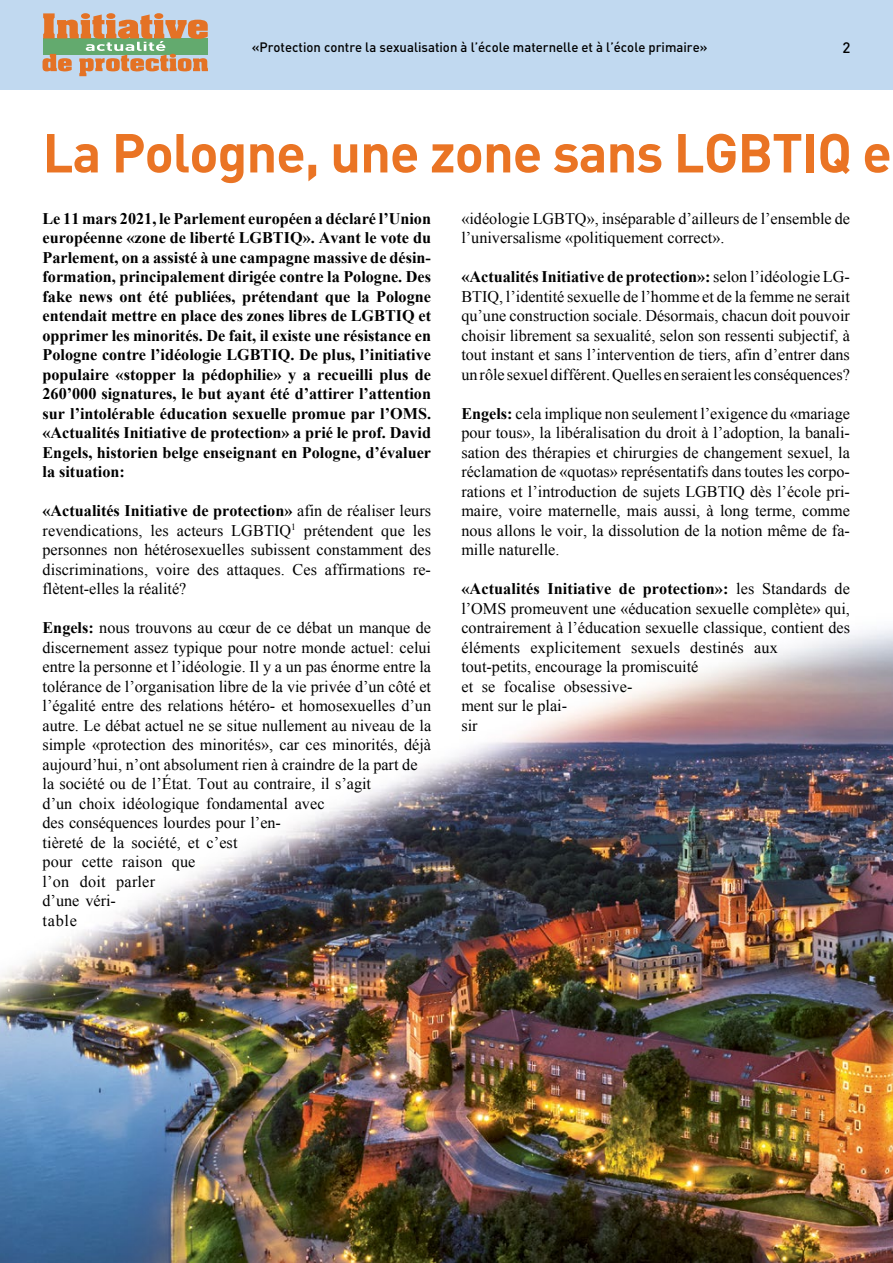
<style>
.page{position:relative;width:893px;height:1263px;background:#fff}
.page>*{position:absolute;margin:0;border:0;box-sizing:border-box;transform-origin:0 0}
._03_fliesstext{font:700 54px "DIN";letter-spacing:-.02em;color:#ea7424}
._03_fliesstext-2{font:16.2px/19.5px "Times New Roman";color:#000;text-align:justify}
._03_fliesstext-3{font:700 16.2px/19.5px "Times New Roman";color:#000;text-align:justify}
.t1{font:500 15px "DIN";color:#000}
.t2{font:500 13.5px "DIN";color:#000}
.s1{font-weight:700}
</style>
<div class="page">
<div style="left:0;top:0;width:893px;height:89px;background:#c1d9f0"></div>
<svg style="left:43px;top:13px;width:165px;height:63px"></svg>
<img style="left:0;top:629px;width:893px;height:634px">
<p class="t2" style="left:252px;top:38px;width:457px">«Protection contre la sexualisation à l’école maternelle et à l’école primaire»</p>
<p class="t1" style="left:842px;top:38px;width:9px">2</p>
<p class="_03_fliesstext" style="left:43px;top:118px;width:851px">La Pologne, une zone sans LGBTIQ e</p>
<p class="_03_fliesstext-3" style="left:43px;top:208px;width:390px">Le 11 mars 2021, le Parlement européen a déclaré l’Union européenne «zone de liberté LGBTIQ». Avant le vote du Parlement, on a assisté à une campagne massive de désin&shy;formation, principalement dirigée contre la Pologne. Des fake news ont été publiées, prétendant que la Pologne entendait mettre en place des zones libres de LGBTIQ et opprimer les minorités. De fait, il existe une résistance en Pologne contre l’idéologie LGBTIQ. De plus, l’initiative populaire «stopper la pédophilie» y a recueilli plus de 260’000 signatures, le but ayant été d’attirer l’attention sur l’intolérable éducation sexuelle promue par l’OMS. «Actualités Initiative de protection» a prié le prof. David Engels, historien belge enseignant en Pologne, d’évaluer la situation:</p>
<p class="_03_fliesstext-2" style="left:43px;top:501px;width:390px"><span class="s1">«Actualités Initiative de protection»</span> afin de réaliser leurs revendications, les acteurs LGBTIQ<sup>1</sup> prétendent que les personnes non hétérosexuelles subissent constamment des discriminations, voire des attaques. Ces affirmations re&shy;flètent-elles la réalité?</p>
<p class="_03_fliesstext-2" style="left:43px;top:618px;width:390px;text-align:left"><span class="s1">Engels:</span> nous trouvons au cœur de ce débat un manque de discernement assez typique pour notre monde actuel: celui entre la personne et l’idéologie. Il y a un pas énorme entre la tolérance de l’organisation libre de la vie privée d’un côté et l’égalité entre des relations hétéro- et homosexuelles d’un autre. Le débat actuel ne se situe nullement au niveau de la simple «protection des minorités», car ces minorités, déjà aujourd’hui, n’ont absolument rien à craindre de la part de la société ou de l’État. Tout au contraire, il s’agit<br>d’un choix idéologique fondamental avec<br>des conséquences lourdes pour l’en-<br>tièreté de la société, et c’est<br>pour cette raison que<br>l’on doit parler<br>d’une véri-<br>table</p>
<p class="_03_fliesstext-2" style="left:461px;top:208px;width:390px">«idéologie LGBTQ», inséparable d’ailleurs de l’ensemble de l’universalisme «politiquement correct».</p>
<p class="_03_fliesstext-2" style="left:461px;top:267px;width:390px"><span class="s1">«Actualités Initiative de protection»:</span> selon l’idéologie LG-BTIQ, l’identité sexuelle de l’homme et de la femme ne serait qu’une construction sociale. Désormais, chacun doit pouvoir choisir librement sa sexualité, selon son ressenti subjectif, à tout instant et sans l’intervention de tiers, afin d’entrer dans un rôle sexuel différent. Quelles en seraient les conséquences?</p>
<p class="_03_fliesstext-2" style="left:461px;top:403px;width:390px"><span class="s1">Engels:</span> cela implique non seulement l’exigence du «mariage pour tous», la libéralisation du droit à l’adoption, la banali&shy;sation des thérapies et chirurgies de changement sexuel, la réclamation de «quotas» représentatifs dans toutes les corpo&shy;rations et l’introduction de sujets LGBTIQ dès l’école pri&shy;maire, voire maternelle, mais aussi, à long terme, comme nous allons le voir, la dissolution de la notion même de fa&shy;mille naturelle.</p>
<p class="_03_fliesstext-2" style="left:461px;top:579px;width:390px;text-align:left"><span class="s1">«Actualités Initiative de protection»:</span> les Standards de l’OMS promeuvent une «éducation sexuelle complète» qui, contrairement à l’éducation sexuelle classique, contient des éléments explicitement sexuels destinés aux tout-petits, encourage la promiscuité<br>et se focalise obsessive-<br>ment sur le plai-</p>
<p class="_03_fliesstext-2" style="left:461px;top:715px;width:18px">sir</p>
</div>
